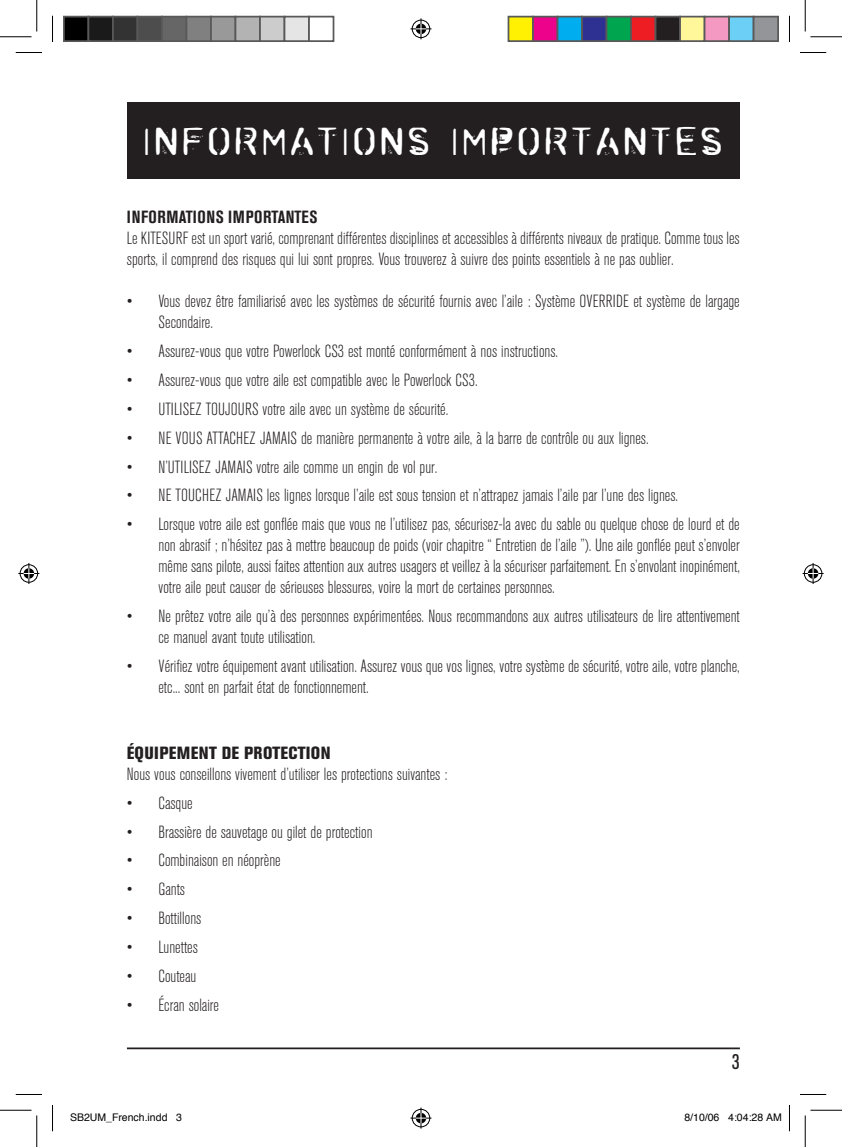
<style>
.page{position:relative;width:842px;height:1147px;background:#fff}
.page>*{position:absolute;margin:0;border:0;box-sizing:border-box;transform-origin:0 0}
.t1{font:47.25px "Zombie Noize";letter-spacing:.1em;color:#fff}
.t2{font:condensed 21px "Akzidenz Grotesk BE";color:#231f20}
.t3{font:300 condensed 17.5px/21px "Akzidenz Grotesk BE";color:#231f20}
.t4{font:700 condensed 17.5px "Akzidenz Grotesk BE";letter-spacing:.035em;color:#231f20}
.t5{font:800 condensed 17.5px "Akzidenz Grotesk BE";letter-spacing:.02em;color:#231f20}
.t6{font:10.5px "Helvetica";color:#000}
</style>
<div class="page">
<div style="left:127px;top:102px;width:613px;height:77px;background:#231f20"></div>
<hr style="left:127px;top:1047px;width:613px;height:2px;background:#231f20">
<svg style="left:16px;top:52px;width:26px;height:1px"></svg>
<svg style="left:800px;top:52px;width:26px;height:1px"></svg>
<svg style="left:16px;top:1094px;width:26px;height:1px"></svg>
<svg style="left:800px;top:1094px;width:26px;height:1px"></svg>
<svg style="left:52px;top:16px;width:1px;height:26px"></svg>
<svg style="left:52px;top:1105px;width:1px;height:26px"></svg>
<svg style="left:789px;top:16px;width:1px;height:26px"></svg>
<svg style="left:789px;top:1105px;width:1px;height:26px"></svg>
<hr style="left:0;top:36px;width:32px;height:1px;background:#000">
<hr style="left:810px;top:36px;width:32px;height:1px;background:#000">
<hr style="left:0;top:1110px;width:32px;height:1px;background:#000">
<hr style="left:810px;top:1110px;width:32px;height:1px;background:#000">
<hr style="left:36px;top:0;width:1px;height:32px;background:#000">
<hr style="left:36px;top:1115px;width:1px;height:32px;background:#000">
<hr style="left:805px;top:0;width:1px;height:32px;background:#000">
<hr style="left:805px;top:1115px;width:1px;height:32px;background:#000">
<svg style="left:410px;top:18px;width:21px;height:21px"></svg>
<svg style="left:410px;top:1107px;width:21px;height:21px"></svg>
<svg style="left:18px;top:563px;width:21px;height:21px"></svg>
<svg style="left:802px;top:563px;width:21px;height:21px"></svg>
<div style="left:64px;top:17px;width:24px;height:24px;background:#000"></div>
<div style="left:63px;top:16px;width:26px;height:26px;border:2px solid #595959"></div>
<div style="left:88px;top:17px;width:25px;height:24px;background:#1a1a1a"></div>
<div style="left:88px;top:16px;width:26px;height:26px;border:2px solid #595959"></div>
<div style="left:113px;top:17px;width:24px;height:24px;background:#333"></div>
<div style="left:112px;top:16px;width:26px;height:26px;border:2px solid #595959"></div>
<div style="left:137px;top:17px;width:25px;height:24px;background:#4d4d4d"></div>
<div style="left:136px;top:16px;width:27px;height:26px;border:2px solid #595959"></div>
<div style="left:162px;top:17px;width:24px;height:24px;background:#666"></div>
<div style="left:161px;top:16px;width:26px;height:26px;border:2px solid #595959"></div>
<div style="left:186px;top:17px;width:25px;height:24px;background:#808080"></div>
<div style="left:186px;top:16px;width:26px;height:26px;border:2px solid #595959"></div>
<div style="left:211px;top:17px;width:24px;height:24px;background:#999"></div>
<div style="left:210px;top:16px;width:26px;height:26px;border:2px solid #595959"></div>
<div style="left:235px;top:17px;width:25px;height:24px;background:#b3b3b3"></div>
<div style="left:234px;top:16px;width:27px;height:26px;border:2px solid #595959"></div>
<div style="left:260px;top:17px;width:24px;height:24px;background:#ccc"></div>
<div style="left:259px;top:16px;width:26px;height:26px;border:2px solid #595959"></div>
<div style="left:284px;top:17px;width:25px;height:24px;background:#e5e5e5"></div>
<div style="left:284px;top:16px;width:26px;height:26px;border:2px solid #595959"></div>
<div style="left:308px;top:16px;width:26px;height:26px;border:2px solid #595959"></div>
<div style="left:508px;top:17px;width:25px;height:24px;background:#fff101"></div>
<div style="left:507px;top:16px;width:27px;height:26px;border:2px solid #595959"></div>
<div style="left:533px;top:17px;width:24px;height:24px;background:#ed028c"></div>
<div style="left:532px;top:16px;width:26px;height:26px;border:2px solid #595959"></div>
<div style="left:557px;top:17px;width:25px;height:24px;background:#00aeef"></div>
<div style="left:556px;top:16px;width:27px;height:26px;border:2px solid #595959"></div>
<div style="left:582px;top:17px;width:24px;height:24px;background:#2e3092"></div>
<div style="left:581px;top:16px;width:26px;height:26px;border:2px solid #595959"></div>
<div style="left:606px;top:17px;width:25px;height:24px;background:#00a54f"></div>
<div style="left:605px;top:16px;width:27px;height:26px;border:2px solid #595959"></div>
<div style="left:631px;top:17px;width:24px;height:24px;background:#ee1d23"></div>
<div style="left:630px;top:16px;width:26px;height:26px;border:2px solid #595959"></div>
<div style="left:655px;top:17px;width:25px;height:24px;background:#231f20"></div>
<div style="left:654px;top:16px;width:27px;height:26px;border:2px solid #595959"></div>
<div style="left:680px;top:17px;width:24px;height:24px;background:#fff79a"></div>
<div style="left:679px;top:16px;width:26px;height:26px;border:2px solid #595959"></div>
<div style="left:704px;top:17px;width:25px;height:24px;background:#f499c2"></div>
<div style="left:703px;top:16px;width:27px;height:26px;border:2px solid #595959"></div>
<div style="left:729px;top:17px;width:24px;height:24px;background:#6bcff6"></div>
<div style="left:728px;top:16px;width:26px;height:26px;border:2px solid #595959"></div>
<div style="left:753px;top:17px;width:25px;height:24px;background:#939598"></div>
<div style="left:752px;top:16px;width:27px;height:26px;border:2px solid #595959"></div>
<h1 class="t1" style="left:143px;top:122px;width:580px">INFORMATIONS IMPORTANTES</h1>
<p class="t4" style="left:127px;top:207px;width:192px">INFORMATIONS IMPORTANTES</p>
<p class="t3" style="left:127px;top:228px;width:614px">Le KITESURF est un sport varié, comprenant différentes disciplines et accessibles à différents niveaux de pratique. Comme tous les sports, il comprend des risques qui lui sont propres. Vous trouverez à suivre des points essentiels à ne pas oublier.</p>
<p class="t3" style="left:158px;top:291px;width:583px;text-indent:-32px">• Vous devez être familiarisé avec les systèmes de sécurité fournis avec l’aile : Système OVERRIDE et système de largage<br>Secondaire.</p>
<p class="t3" style="left:127px;top:341px;width:432px">• Assurez-vous que votre Powerlock CS3 est monté conformément à nos instructions.</p>
<p class="t3" style="left:127px;top:370px;width:352px">• Assurez-vous que votre aile est compatible avec le Powerlock CS3.</p>
<p class="t3" style="left:127px;top:399px;width:323px">• UTILISEZ TOUJOURS votre aile avec un système de sécurité.</p>
<p class="t3" style="left:127px;top:428px;width:523px">• NE VOUS ATTACHEZ JAMAIS de manière permanente à votre aile, à la barre de contrôle ou aux lignes.</p>
<p class="t3" style="left:127px;top:456px;width:312px">• N’UTILISEZ JAMAIS votre aile comme un engin de vol pur.</p>
<p class="t3" style="left:127px;top:485px;width:552px">• NE TOUCHEZ JAMAIS les lignes lorsque l’aile est sous tension et n’attrapez jamais l’aile par l’une des lignes.</p>
<p class="t3" style="left:158px;top:514px;width:583px;text-align:justify;text-indent:-32px">• Lorsque votre aile est gonflée mais que vous ne l’utilisez pas, sécurisez-la avec du sable ou quelque chose de lourd et de non abrasif ; n’hésitez pas à mettre beaucoup de poids (voir chapitre “ Entretien de l’aile ”). Une aile gonflée peut s’envoler même sans pilote, aussi faites attention aux autres usagers et veillez à la sécuriser parfaitement. En s’envolant inopinément, votre aile peut causer de sérieuses blessures, voire la mort de certaines personnes.</p>
<p class="t3" style="left:158px;top:606px;width:583px;text-indent:-32px">• Ne prêtez votre aile qu’à des personnes expérimentées. Nous recommandons aux autres utilisateurs de lire attentivement ce manuel avant toute utilisation.</p>
<p class="t3" style="left:158px;top:656px;width:583px;text-indent:-32px">• Vérifiez votre équipement avant utilisation. Assurez vous que vos lignes, votre système de sécurité, votre aile, votre planche, etc... sont en parfait état de fonctionnement.</p>
<p class="t5" style="left:127px;top:742px;width:205px">ÉQUIPEMENT DE PROTECTION</p>
<p class="t3" style="left:127px;top:764px;width:322px">Nous vous conseillons vivement d’utiliser les protections suivantes :</p>
<p class="t3" style="left:127px;top:792px;width:67px">• Casque</p>
<p class="t3" style="left:127px;top:821px;width:247px">• Brassière de sauvetage ou gilet de protection</p>
<p class="t3" style="left:127px;top:850px;width:155px">• Combinaison en néoprène</p>
<p class="t3" style="left:127px;top:879px;width:60px">• Gants</p>
<p class="t3" style="left:127px;top:908px;width:76px">• Bottillons</p>
<p class="t3" style="left:127px;top:937px;width:72px">• Lunettes</p>
<p class="t3" style="left:127px;top:966px;width:71px">• Couteau</p>
<p class="t3" style="left:127px;top:995px;width:94px">• Écran solaire</p>
<p class="t2" style="left:732px;top:1050px;width:9px">3</p>
<p class="t6" style="left:70px;top:1108px;width:114px">SB2UM_French.indd 3</p>
<p class="t6" style="left:684px;top:1108px;width:99px">8/10/06 4:04:28 AM</p>
</div>
